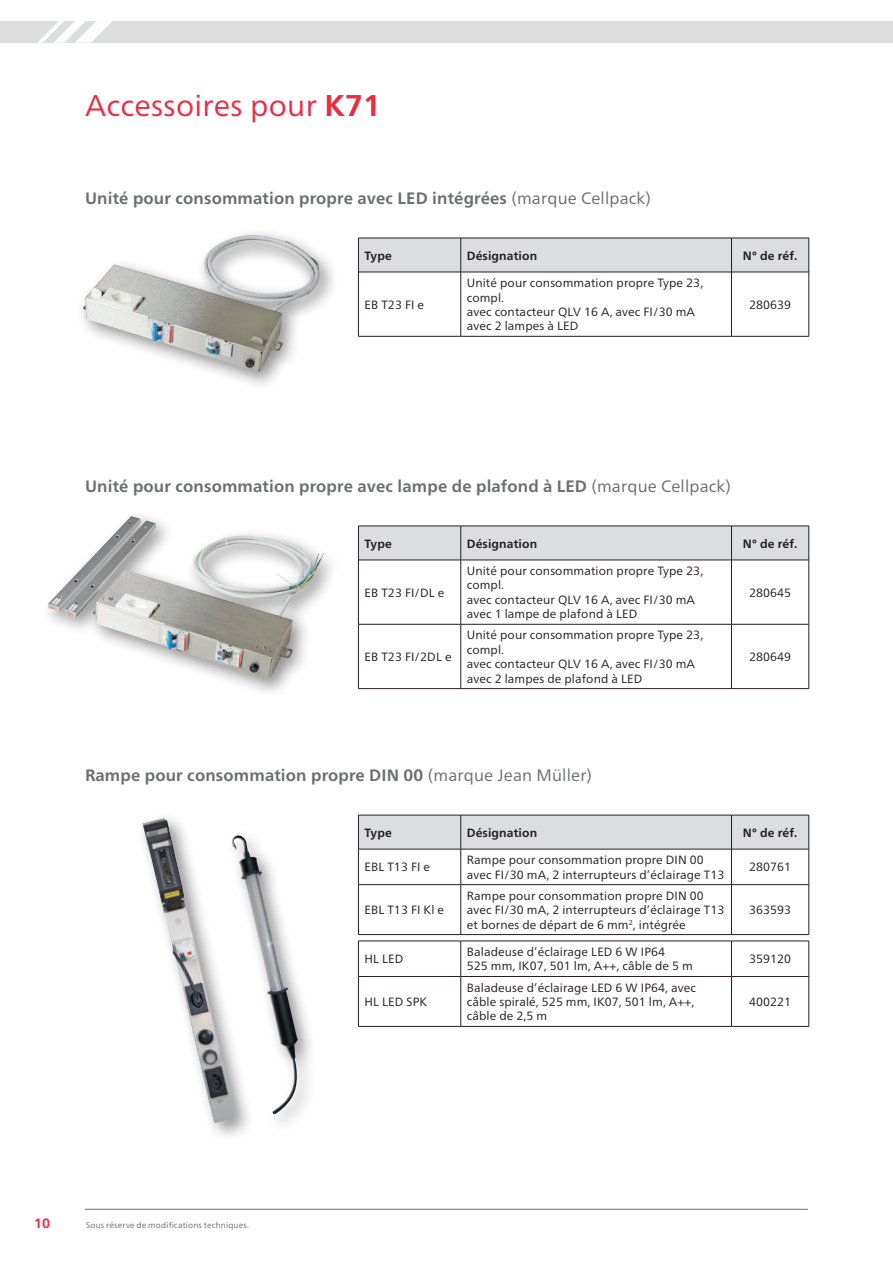
<style>
.page{position:relative;width:893px;height:1263px;background:#fff}
.page>*{position:absolute;margin:0;border:0;box-sizing:border-box;transform-origin:0 0}
.t1{font:30px "Frutiger Neue LTW1 G";letter-spacing:.01em;color:#ed2c42}
.t2{font:700 16.5px "Frutiger Neue LTW1 G";letter-spacing:.01em;color:#6c6d70}
.t3{font:700 13.5px "Frutiger Neue LTW1 G";color:#ed2c42}
.t4{font:12px/14.4px "Frutiger Neue LTW1 G";letter-spacing:.01em;color:#231f20}
.t5{font:700 12px "Frutiger Neue LTW1 G";letter-spacing:.01em;color:#231f20}
.t6{font:8.25px "Frutiger Neue LTW1 G";letter-spacing:.02em;color:#6c6d70}
.s1{font-weight:700}
.s2{font-weight:400}
</style>
<div class="page">
<hr style="left:85px;top:1209px;width:723px;height:1px;background:#6c6d70">
<div style="left:0;top:21px;width:893px;height:22px;background:#dcdddf"></div>
<svg style="left:38px;top:21px;width:74px;height:22px"></svg>
<svg style="left:359px;top:239px;width:449px;height:97px"></svg>
<hr style="left:461px;top:238px;width:270px;height:1px;background:#231f20">
<hr style="left:460px;top:238px;width:1px;height:34px;background:#231f20">
<hr style="left:732px;top:238px;width:77px;height:1px;background:#231f20">
<hr style="left:731px;top:238px;width:1px;height:34px;background:#231f20">
<hr style="left:808px;top:272px;width:1px;height:64px;background:#231f20">
<hr style="left:461px;top:336px;width:270px;height:1px;background:#231f20">
<hr style="left:732px;top:336px;width:77px;height:1px;background:#231f20">
<hr style="left:359px;top:336px;width:102px;height:1px;background:#231f20">
<hr style="left:461px;top:272px;width:270px;height:1px;background:#231f20">
<hr style="left:732px;top:272px;width:77px;height:1px;background:#231f20">
<hr style="left:808px;top:238px;width:1px;height:34px;background:#231f20">
<hr style="left:359px;top:238px;width:102px;height:1px;background:#231f20">
<hr style="left:358px;top:238px;width:1px;height:34px;background:#231f20">
<hr style="left:359px;top:272px;width:102px;height:1px;background:#231f20">
<hr style="left:358px;top:272px;width:1px;height:64px;background:#231f20">
<hr style="left:460px;top:272px;width:1px;height:64px;background:#231f20">
<hr style="left:731px;top:272px;width:1px;height:64px;background:#231f20">
<div style="left:76px;top:227px;width:263px;height:164px;background:#231f20;opacity:.5"></div>
<img style="left:83px;top:235px;width:237px;height:137px">
<div style="left:359px;top:527px;width:449px;height:33px;background:#dcdddf"></div>
<hr style="left:461px;top:526px;width:270px;height:1px;background:#231f20">
<hr style="left:460px;top:526px;width:1px;height:34px;background:#231f20">
<hr style="left:732px;top:526px;width:77px;height:1px;background:#231f20">
<hr style="left:731px;top:526px;width:1px;height:34px;background:#231f20">
<hr style="left:808px;top:560px;width:1px;height:64px;background:#231f20">
<hr style="left:808px;top:624px;width:1px;height:65px;background:#231f20">
<hr style="left:461px;top:624px;width:270px;height:1px;background:#231f20">
<hr style="left:732px;top:624px;width:77px;height:1px;background:#231f20">
<hr style="left:461px;top:688px;width:270px;height:1px;background:#231f20">
<hr style="left:732px;top:688px;width:77px;height:1px;background:#231f20">
<hr style="left:359px;top:624px;width:102px;height:1px;background:#231f20">
<hr style="left:359px;top:688px;width:102px;height:1px;background:#231f20">
<hr style="left:461px;top:560px;width:270px;height:1px;background:#231f20">
<hr style="left:732px;top:560px;width:77px;height:1px;background:#231f20">
<hr style="left:808px;top:526px;width:1px;height:34px;background:#231f20">
<hr style="left:359px;top:526px;width:102px;height:1px;background:#231f20">
<hr style="left:358px;top:526px;width:1px;height:34px;background:#231f20">
<hr style="left:359px;top:560px;width:102px;height:1px;background:#231f20">
<hr style="left:358px;top:560px;width:1px;height:64px;background:#231f20">
<hr style="left:460px;top:560px;width:1px;height:64px;background:#231f20">
<hr style="left:731px;top:560px;width:1px;height:64px;background:#231f20">
<hr style="left:358px;top:624px;width:1px;height:65px;background:#231f20">
<hr style="left:460px;top:624px;width:1px;height:65px;background:#231f20">
<hr style="left:731px;top:624px;width:1px;height:65px;background:#231f20">
<div style="left:40px;top:509px;width:302px;height:189px;background:#231f20;opacity:.5"></div>
<img style="left:48px;top:516px;width:272px;height:163px">
<svg style="left:359px;top:816px;width:449px;height:118px"></svg>
<hr style="left:461px;top:815px;width:270px;height:1px;background:#231f20">
<hr style="left:460px;top:815px;width:1px;height:34px;background:#231f20">
<hr style="left:732px;top:815px;width:77px;height:1px;background:#231f20">
<hr style="left:731px;top:815px;width:1px;height:34px;background:#231f20">
<hr style="left:808px;top:849px;width:1px;height:36px;background:#231f20">
<hr style="left:808px;top:885px;width:1px;height:50px;background:#231f20">
<hr style="left:461px;top:884px;width:270px;height:1px;background:#231f20">
<hr style="left:732px;top:884px;width:77px;height:1px;background:#231f20">
<hr style="left:461px;top:934px;width:270px;height:1px;background:#231f20">
<hr style="left:732px;top:934px;width:77px;height:1px;background:#231f20">
<hr style="left:359px;top:884px;width:102px;height:1px;background:#231f20">
<hr style="left:359px;top:934px;width:102px;height:1px;background:#231f20">
<hr style="left:461px;top:849px;width:270px;height:1px;background:#231f20">
<hr style="left:732px;top:849px;width:77px;height:1px;background:#231f20">
<hr style="left:808px;top:815px;width:1px;height:34px;background:#231f20">
<hr style="left:359px;top:815px;width:102px;height:1px;background:#231f20">
<hr style="left:358px;top:815px;width:1px;height:34px;background:#231f20">
<hr style="left:359px;top:849px;width:102px;height:1px;background:#231f20">
<hr style="left:358px;top:849px;width:1px;height:36px;background:#231f20">
<hr style="left:460px;top:849px;width:1px;height:36px;background:#231f20">
<hr style="left:731px;top:849px;width:1px;height:36px;background:#231f20">
<hr style="left:358px;top:885px;width:1px;height:50px;background:#231f20">
<hr style="left:460px;top:885px;width:1px;height:50px;background:#231f20">
<hr style="left:731px;top:885px;width:1px;height:50px;background:#231f20">
<svg style="left:359px;top:942px;width:449px;height:84px"></svg>
<hr style="left:808px;top:941px;width:1px;height:35px;background:#231f20">
<hr style="left:808px;top:976px;width:1px;height:50px;background:#231f20">
<hr style="left:461px;top:941px;width:270px;height:1px;background:#231f20">
<hr style="left:732px;top:941px;width:77px;height:1px;background:#231f20">
<hr style="left:461px;top:976px;width:270px;height:1px;background:#231f20">
<hr style="left:732px;top:976px;width:77px;height:1px;background:#231f20">
<hr style="left:461px;top:1026px;width:270px;height:1px;background:#231f20">
<hr style="left:732px;top:1026px;width:77px;height:1px;background:#231f20">
<hr style="left:359px;top:941px;width:102px;height:1px;background:#231f20">
<hr style="left:359px;top:976px;width:102px;height:1px;background:#231f20">
<hr style="left:359px;top:1026px;width:102px;height:1px;background:#231f20">
<hr style="left:358px;top:941px;width:1px;height:35px;background:#231f20">
<hr style="left:460px;top:941px;width:1px;height:35px;background:#231f20">
<hr style="left:731px;top:941px;width:1px;height:35px;background:#231f20">
<hr style="left:358px;top:976px;width:1px;height:50px;background:#231f20">
<hr style="left:460px;top:976px;width:1px;height:50px;background:#231f20">
<hr style="left:731px;top:976px;width:1px;height:50px;background:#231f20">
<img style="left:142px;top:817px;width:97px;height:319px">
<div style="left:224px;top:828px;width:93px;height:305px;background:#231f20;opacity:.5"></div>
<img style="left:231px;top:837px;width:67px;height:278px">
<h1 class="t1" style="left:85px;top:84px;width:298px">Accessoires pour <span class="s1">K71</span></h1>
<h2 class="t2" style="left:85px;top:186px;width:567px">Unité pour consommation propre avec LED intégrées <span class="s2">(marque Cellpack)</span></h2>
<p class="t5" style="left:364px;top:247px;width:29px">Type</p>
<p class="t5" style="left:467px;top:247px;width:72px">Désignation</p>
<p class="t5" style="left:743px;top:247px;width:56px">N° de réf.</p>
<p class="t4" style="left:364px;top:296px;width:61px">EB T23 FI e</p>
<p class="t4" style="left:467px;top:275px;width:238px">Unité pour consommation propre Type 23, compl.<br>avec contacteur QLV 16 A, avec FI/30 mA avec 2 lampes à LED</p>
<p class="t4" style="left:749px;top:296px;width:44px">280639</p>
<h2 class="t2" style="left:85px;top:474px;width:647px">Unité pour consommation propre avec lampe de plafond à LED <span class="s2">(marque Cellpack)</span></h2>
<p class="t5" style="left:364px;top:535px;width:29px">Type</p>
<p class="t5" style="left:467px;top:535px;width:72px">Désignation</p>
<p class="t5" style="left:743px;top:535px;width:56px">N° de réf.</p>
<p class="t4" style="left:364px;top:584px;width:82px">EB T23 FI/DL e</p>
<p class="t4" style="left:467px;top:563px;width:238px">Unité pour consommation propre Type 23, compl.<br>avec contacteur QLV 16 A, avec FI/30 mA avec 1 lampe de plafond à LED</p>
<p class="t4" style="left:749px;top:584px;width:44px">280645</p>
<p class="t4" style="left:364px;top:649px;width:89px">EB T23 FI/2DL e</p>
<p class="t4" style="left:467px;top:627px;width:238px">Unité pour consommation propre Type 23, compl.<br>avec contacteur QLV 16 A, avec FI/30 mA avec 2 lampes de plafond à LED</p>
<h2 class="t2" style="left:85px;top:763px;width:508px">Rampe pour consommation propre DIN 00 <span class="s2">(marque Jean Müller)</span></h2>
<p class="t4" style="left:749px;top:649px;width:44px">280649</p>
<p class="t5" style="left:364px;top:824px;width:29px">Type</p>
<p class="t5" style="left:467px;top:824px;width:72px">Désignation</p>
<p class="t5" style="left:743px;top:824px;width:56px">N° de réf.</p>
<p class="t4" style="left:364px;top:859px;width:67px">EBL T13 FI e</p>
<p class="t4" style="left:467px;top:852px;width:259px">Rampe pour consommation propre DIN 00 avec FI/30 mA, 2 interrupteurs d’éclairage T13</p>
<p class="t4" style="left:749px;top:859px;width:44px">280761</p>
<p class="t4" style="left:364px;top:902px;width:81px">EBL T13 FI Kl e</p>
<p class="t4" style="left:467px;top:887px;width:259px">Rampe pour consommation propre DIN 00 avec FI/30 mA, 2 interrupteurs d’éclairage T13 et bornes de départ de 6 mm<sup>2</sup>, intégrée</p>
<p class="t4" style="left:749px;top:902px;width:44px">363593</p>
<p class="t3" style="left:34px;top:1213px;width:18px">10</p>
<p class="t6" style="left:86px;top:1219px;width:165px">Sous réserve de modifications techniques.</p>
<p class="t4" style="left:364px;top:951px;width:40px">HL LED</p>
<p class="t4" style="left:467px;top:944px;width:228px">Baladeuse d’éclairage LED 6 W IP64<br>525 mm, IK07, 501 lm, A++, câble de 5 m</p>
<p class="t4" style="left:749px;top:951px;width:44px">359120</p>
<p class="t4" style="left:364px;top:994px;width:64px">HL LED SPK</p>
<p class="t4" style="left:467px;top:979px;width:231px">Baladeuse d’éclairage LED 6 W IP64, avec câble spiralé, 525 mm, IK07, 501 lm, A++, câble de 2,5 m</p>
<p class="t4" style="left:749px;top:994px;width:44px">400221</p>
</div>
